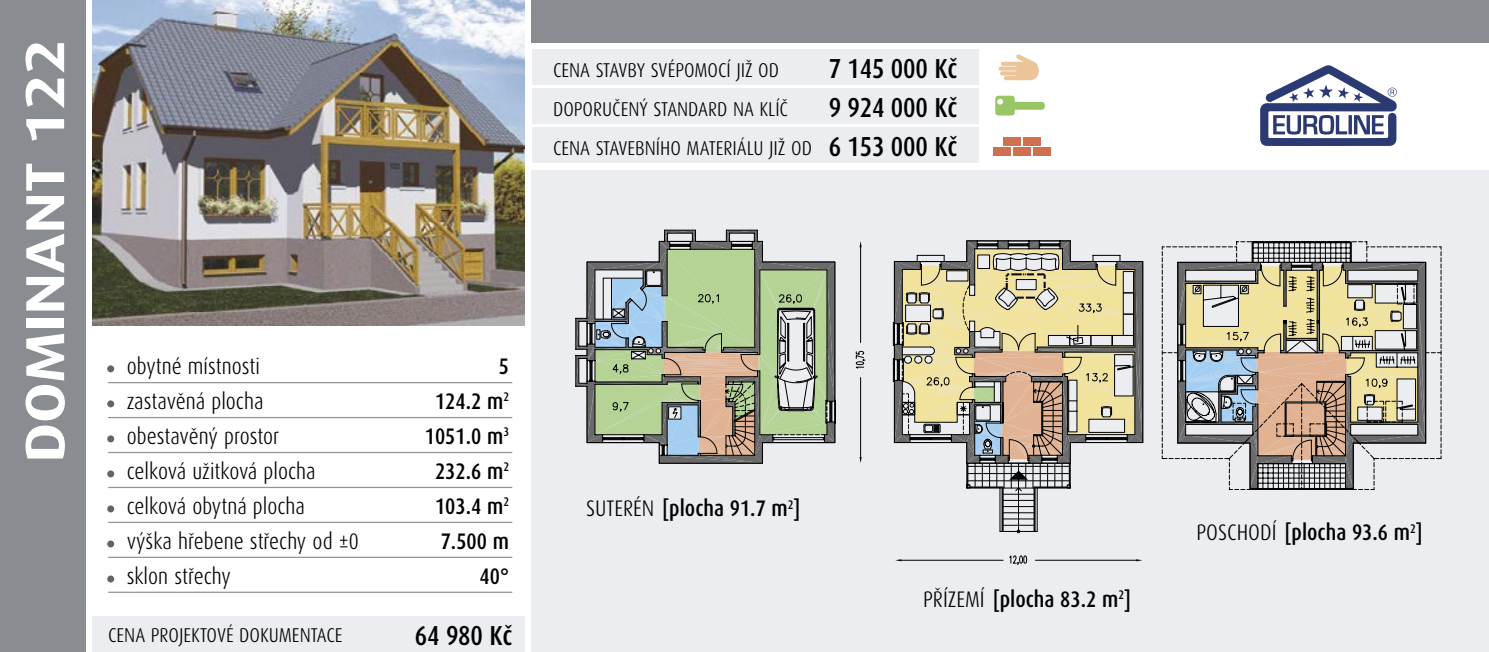
<style>
.page{position:relative;width:1489px;height:652px;background:#fff}
.page>*{position:absolute;margin:0;border:0;box-sizing:border-box;transform-origin:0 0}
.t1{font:300 75px "Dax Condensed";color:#636363}
.t2{font:700 55px "Dax Wide";color:#fff}
.t3{font:500 27.5px/39px "Dax Condensed";letter-spacing:-.01em;color:#000;text-align:justify}
.t4{font:300 22.5px/35px "Dax Condensed";color:#000}
.t5{font:500 22.5px/35px "Dax Condensed";color:#000;text-align:right}
.t6{font:300 20px/39px "Dax Condensed";color:#000}
.s1{font-weight:300}
</style>
<div class="page">
<div style="left:0;top:0;width:85px;height:652px;background:#898d92"></div>
<img style="left:92px;top:0;width:432px;height:326px">
<div style="left:531px;top:0;width:957px;height:43px;background:#898d92"></div>
<div style="left:531px;top:170px;width:957px;height:482px;background:#ebedf1"></div>
<svg style="left:1260px;top:65px;width:136px;height:81px"></svg>
<hr style="left:108px;top:382px;width:404px;height:1px;background:#939393">
<hr style="left:108px;top:417px;width:404px;height:1px;background:#939393">
<hr style="left:108px;top:452px;width:404px;height:1px;background:#939393">
<hr style="left:108px;top:487px;width:404px;height:1px;background:#939393">
<hr style="left:108px;top:522px;width:404px;height:1px;background:#939393">
<hr style="left:108px;top:557px;width:404px;height:1px;background:#939393">
<hr style="left:108px;top:592px;width:404px;height:1px;background:#939393">
<div style="left:531px;top:50px;width:447px;height:35px;background:#ebedf1"></div>
<div style="left:531px;top:89px;width:447px;height:35px;background:#ebedf1"></div>
<div style="left:531px;top:128px;width:447px;height:35px;background:#ebedf1"></div>
<div style="left:92px;top:616px;width:432px;height:36px;background:#ebedf1"></div>
<svg style="left:995px;top:96px;width:49px;height:20px"></svg>
<div style="left:1003px;top:137px;width:17px;height:9px;background:#d0704f"></div>
<div style="left:1022px;top:137px;width:18px;height:9px;background:#d0704f"></div>
<div style="left:993px;top:147px;width:18px;height:9px;background:#d0704f"></div>
<div style="left:1013px;top:147px;width:17px;height:9px;background:#d0704f"></div>
<div style="left:1032px;top:147px;width:18px;height:9px;background:#d0704f"></div>
<svg style="left:998px;top:54px;width:40px;height:26px"></svg>
<svg style="left:575px;top:230px;width:260px;height:233px"></svg>
<hr style="left:901px;top:560px;width:102px;height:1px;background:#000">
<svg style="left:919px;top:533px;width:219px;height:32px"></svg>
<svg style="left:855px;top:241px;width:287px;height:292px"></svg>
<svg style="left:1162px;top:241px;width:278px;height:249px"></svg>
<h2 class="t2" style="left:14px;top:462px;width:425px;rotate:-90deg">DOMINANT 122</h2>
<h1 class="t1" style="left:103px;top:305px;width:17px">.</h1>
<h1 class="t1" style="left:103px;top:340px;width:17px">.</h1>
<h1 class="t1" style="left:103px;top:375px;width:17px">.</h1>
<h1 class="t1" style="left:103px;top:410px;width:17px">.</h1>
<h1 class="t1" style="left:103px;top:445px;width:17px">.</h1>
<h1 class="t1" style="left:103px;top:480px;width:17px">.</h1>
<h1 class="t1" style="left:103px;top:515px;width:17px">.</h1>
<p class="t4" style="left:127px;top:349px;width:234px">obytné místnosti<br>zastavěná plocha obestavěný prostor<br>celková užitková plocha celková obytná plocha<br>výška hřebene střechy od ±0 sklon střechy</p>
<p class="t5" style="left:425px;top:349px;width:86px">5<br>124.2 m<sup>2<br></sup>1051.0 m<sup>3<br></sup>232.6 m<sup>2<br></sup>103.4 m<sup>2<br></sup>7.500 m<br>40°</p>
<p class="t6" style="left:108px;top:616px;width:236px">CENA PROJEKTOVÉ DOKUMENTACE</p>
<p class="t3" style="left:415px;top:616px;width:99px">64 980 Kč</p>
<p class="t6" style="left:553px;top:51px;width:260px">CENA STAVBY SVÉPOMOCÍ JIŽ OD<br>DOPORUČENÝ STANDARD NA KLÍČ<br>CENA STAVEBNÍHO MATERIÁLU JIŽ OD</p>
<p class="t3" style="left:828px;top:49px;width:130px">7 145 000 Kč 9 924 000 Kč 6 153 000 Kč</p>
<p class="t5" style="left:586px;top:491px;width:216px"><span class="s1">SUTERÉN</span> [plocha 91.7 m<sup>2</sup>]</p>
<p class="t5" style="left:923px;top:582px;width:209px"><span class="s1">PŘÍZEMÍ</span> [plocha 83.2 m<sup>2</sup>]</p>
<p class="t5" style="left:1196px;top:515px;width:227px"><span class="s1">POSCHODÍ</span> [plocha 93.6 m<sup>2</sup>]</p>
</div>
